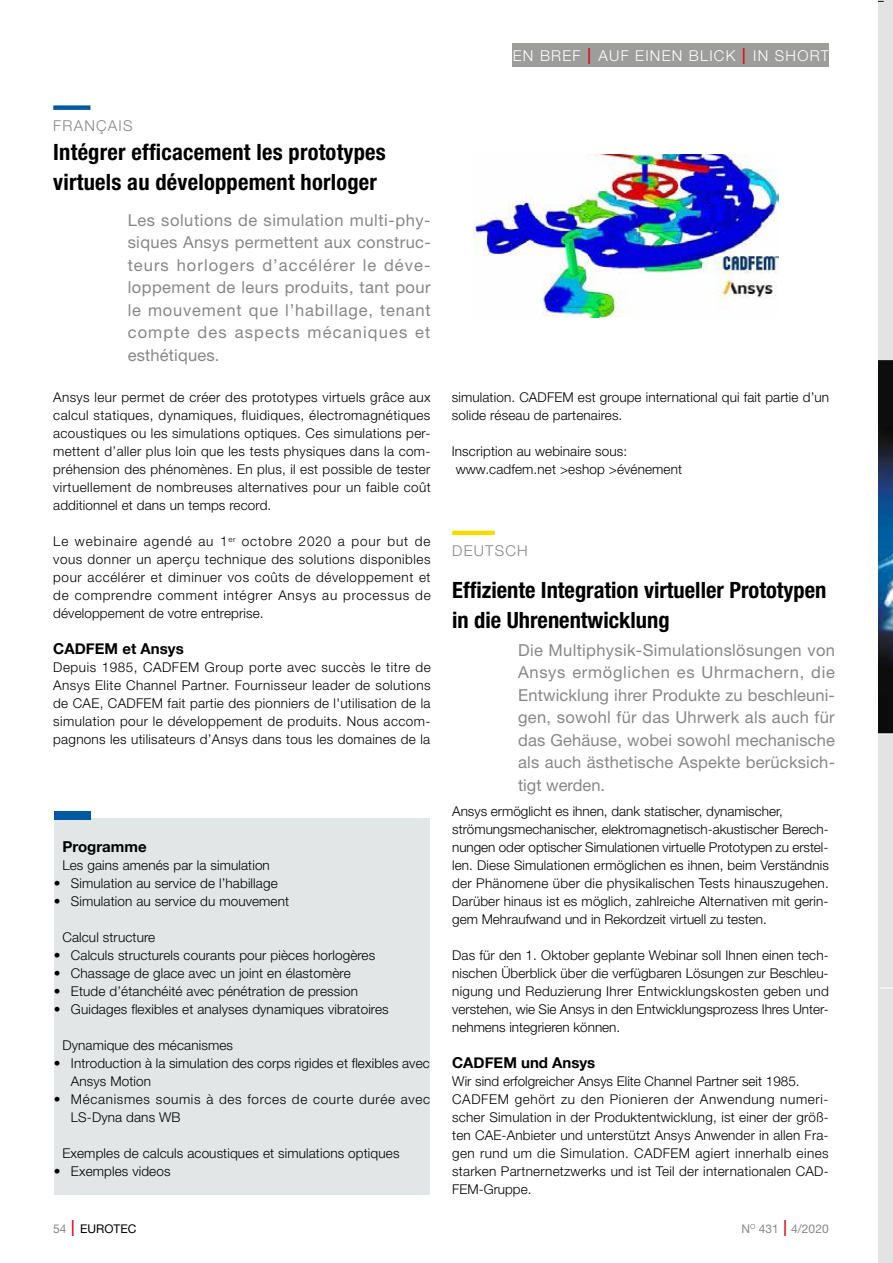
<style>
.page{position:relative;width:893px;height:1263px;background:#fff}
.page>*{position:absolute;margin:0;border:0;box-sizing:border-box;transform-origin:0 0}
.t1{font:700 condensed 22.5px/30px "Helvetica Neue";letter-spacing:.01em;color:#000}
.t2{font:16.5px/22.5px "Helvetica Neue";letter-spacing:.015em;color:#878787;text-align:justify}
.t3{font:700 15px "Helvetica Neue";color:#000}
.t4{font:300 15px "Helvetica Neue";letter-spacing:.08em;color:#fff}
.t5{font:300 15px "Helvetica Neue";letter-spacing:.08em;color:#878787}
.t6{font:300 13.5px/18px "Helvetica Neue";letter-spacing:.01em;color:#000}
.t7{font:300 13.5px/18px "Helvetica Neue";letter-spacing:.05em;color:#000}
.t8{font:12px "Helvetica Neue";color:#878787}
.t9{font:12px "Helvetica Neue";color:#000}
.s1{font-stretch:condensed;font-size:22.5px;color:#e30613}
.s2{color:#878787}
.s3{font-weight:300;font-stretch:condensed;font-size:22.5px;color:#e30613}
</style>
<div class="page">
<div style="left:878px;top:0;width:15px;height:1263px;background:#e3e3e3"></div>
<img style="left:878px;top:360px;width:15px;height:373px">
<svg style="left:880px;top:987px;width:13px;height:1px"></svg>
<svg style="left:878px;top:733px;width:15px;height:1px"></svg>
<svg style="left:878px;top:0;width:6px;height:2px"></svg>
<div style="left:512px;top:43px;width:317px;height:24px;background:#9d9d9c"></div>
<div style="left:53px;top:105px;width:37px;height:5px;background:#0059a3"></div>
<img style="left:474px;top:154px;width:304px;height:164px">
<div style="left:54px;top:818px;width:376px;height:376px;background:#e2e6e7"></div>
<div style="left:54px;top:811px;width:37px;height:8px;background:#0059a3"></div>
<hr style="left:452px;top:531px;width:43px;height:4px;background:#f5db00">
<p class="t4" style="left:513px;top:47px;width:318px">EN BREF <span class="s1">I</span> AUF EINEN BLICK <span class="s1">I</span> IN SHORT</p>
<p class="t5" style="left:53px;top:117px;width:81px">FRANÇAIS</p>
<h1 class="t1" style="left:53px;top:137px;width:334px">Intégrer efficacement les prototypes virtuels au développement horloger</h1>
<p class="t2" style="left:128px;top:208px;width:305px">Les solutions de simulation multi-phy&shy;siques Ansys permettent aux construc&shy;teurs horlogers d’accélérer le déve&shy;loppement de leurs produits, tant pour le mouvement que l’habillage, tenant compte des aspects mécaniques et esthétiques.</p>
<p class="t6" style="left:53px;top:388px;width:379px;text-align:justify">Ansys leur permet de créer des prototypes virtuels grâce aux calcul statiques, dynamiques, fluidiques, électromagnétiques acoustiques ou les simulations optiques. Ces simulations per&shy;mettent d’aller plus loin que les tests physiques dans la com&shy;préhension des phénomènes. En plus, il est possible de tester virtuellement de nombreuses alternatives pour un faible coût additionnel et dans un temps record.</p>
<p class="t6" style="left:53px;top:532px;width:379px;text-align:justify">Le webinaire agendé au 1<sup>er</sup> octobre 2020 a pour but de vous donner un aperçu technique des solutions disponibles pour accélérer et diminuer vos coûts de développement et de comprendre comment intégrer Ansys au processus de développement de votre entreprise.</p>
<p class="t3" style="left:53px;top:637px;width:132px">CADFEM et Ansys</p>
<p class="t6" style="left:53px;top:658px;width:379px;text-align:justify">Depuis 1985, CADFEM Group porte avec succès le titre de Ansys Elite Channel Partner. Fournisseur leader de solutions de CAE, CADFEM fait partie des pionniers de l'utilisation de la simulation pour le développement de produits. Nous accom&shy;pagnons les utilisateurs d’Ansys dans tous les domaines de la</p>
<p class="t3" style="left:62px;top:835px;width:86px">Programme</p>
<p class="t6" style="left:62px;top:856px;width:209px">Les gains amenés par la simulation</p>
<p class="t6" style="left:54px;top:874px;width:225px">• Simulation au service de l’habillage</p>
<p class="t6" style="left:54px;top:892px;width:237px">• Simulation au service du mouvement</p>
<p class="t6" style="left:62px;top:928px;width:94px">Calcul structure</p>
<p class="t6" style="left:54px;top:946px;width:323px">• Calculs structurels courants pour pièces horlogères</p>
<p class="t6" style="left:54px;top:964px;width:298px">• Chassage de glace avec un joint en élastomère</p>
<p class="t6" style="left:54px;top:982px;width:306px">• Etude d’étanchéité avec pénétration de pression</p>
<p class="t6" style="left:54px;top:1000px;width:336px">• Guidages flexibles et analyses dynamiques vibratoires</p>
<p class="t6" style="left:62px;top:1036px;width:172px">Dynamique des mécanismes</p>
<p class="t6" style="left:71px;top:1054px;width:360px;text-indent:-17px">• Introduction à la simulation des corps rigides et flexibles avec<br>Ansys Motion</p>
<p class="t7" style="left:71px;top:1090px;width:361px;text-indent:-17px">• Mécanismes soumis à des forces de courte durée avec<br>LS-Dyna dans WB</p>
<p class="t6" style="left:62px;top:1144px;width:339px">Exemples de calculs acoustiques et simulations optiques</p>
<p class="t6" style="left:54px;top:1162px;width:118px">• Exemples videos</p>
<p class="t6" style="left:452px;top:388px;width:379px">simulation. CADFEM est groupe international qui fait partie d’un solide réseau de partenaires.</p>
<p class="t6" style="left:452px;top:442px;width:232px">Inscription au webinaire sous: www.cadfem.net &gt;eshop &gt;événement</p>
<p class="t5" style="left:452px;top:542px;width:77px">DEUTSCH</p>
<h1 class="t1" style="left:452px;top:575px;width:376px">Effiziente Integration virtueller Prototypen in die Uhrenentwicklung</h1>
<p class="t2" style="left:518px;top:638px;width:318px">Die Multiphysik-Simulationslösungen von Ansys ermöglichen es Uhrmachern, die Entwicklung ihrer Produkte zu beschleuni&shy;gen, sowohl für das Uhrwerk als auch für das Gehäuse, wobei sowohl mechanische als auch ästhetische Aspekte berücksich&shy;tigt werden.</p>
<p class="t6" style="left:452px;top:802px;width:378px">Ansys ermöglicht es ihnen, dank statischer, dynamischer, strömungsmechanischer, elektromagnetisch-akustischer Berech&shy;nungen oder optischer Simulationen virtuelle Prototypen zu erstel&shy;len. Diese Simulationen ermöglichen es ihnen, beim Verständnis der Phänomene über die physikalischen Tests hinauszugehen.<br>Darüber hinaus ist es möglich, zahlreiche Alternativen mit gerin&shy;gem Mehraufwand und in Rekordzeit virtuell zu testen.</p>
<p class="t6" style="left:452px;top:946px;width:378px;text-align:justify">Das für den 1. Oktober geplante Webinar soll Ihnen einen tech&shy;nischen Überblick über die verfügbaren Lösungen zur Beschleu&shy;nigung und Reduzierung Ihrer Entwicklungskosten geben und verstehen, wie Sie Ansys in den Entwicklungsprozess Ihres Unter&shy;nehmens integrieren können.</p>
<p class="t3" style="left:452px;top:1051px;width:145px">CADFEM und Ansys</p>
<p class="t6" style="left:452px;top:1072px;width:378px">Wir sind erfolgreicher Ansys Elite Channel Partner seit 1985.<br>CADFEM gehört zu den Pionieren der Anwendung numeri&shy;scher Simulation in der Produktentwicklung, ist einer der größ&shy;ten CAE-Anbieter und unterstützt Ansys Anwender in allen Fra&shy;gen rund um die Simulation. CADFEM agiert innerhalb eines starken Partnernetzwerks und ist Teil der internationalen CAD-FEM-Gruppe.</p>
<p class="t9" style="left:53px;top:1221px;width:85px"><span class="s2">54</span> <span class="s3">I</span> EUROTEC</p>
<p class="t8" style="left:741px;top:1221px;width:89px">N<sup>O</sup> 431 <span class="s3">I</span> 4/2020</p>
</div>
